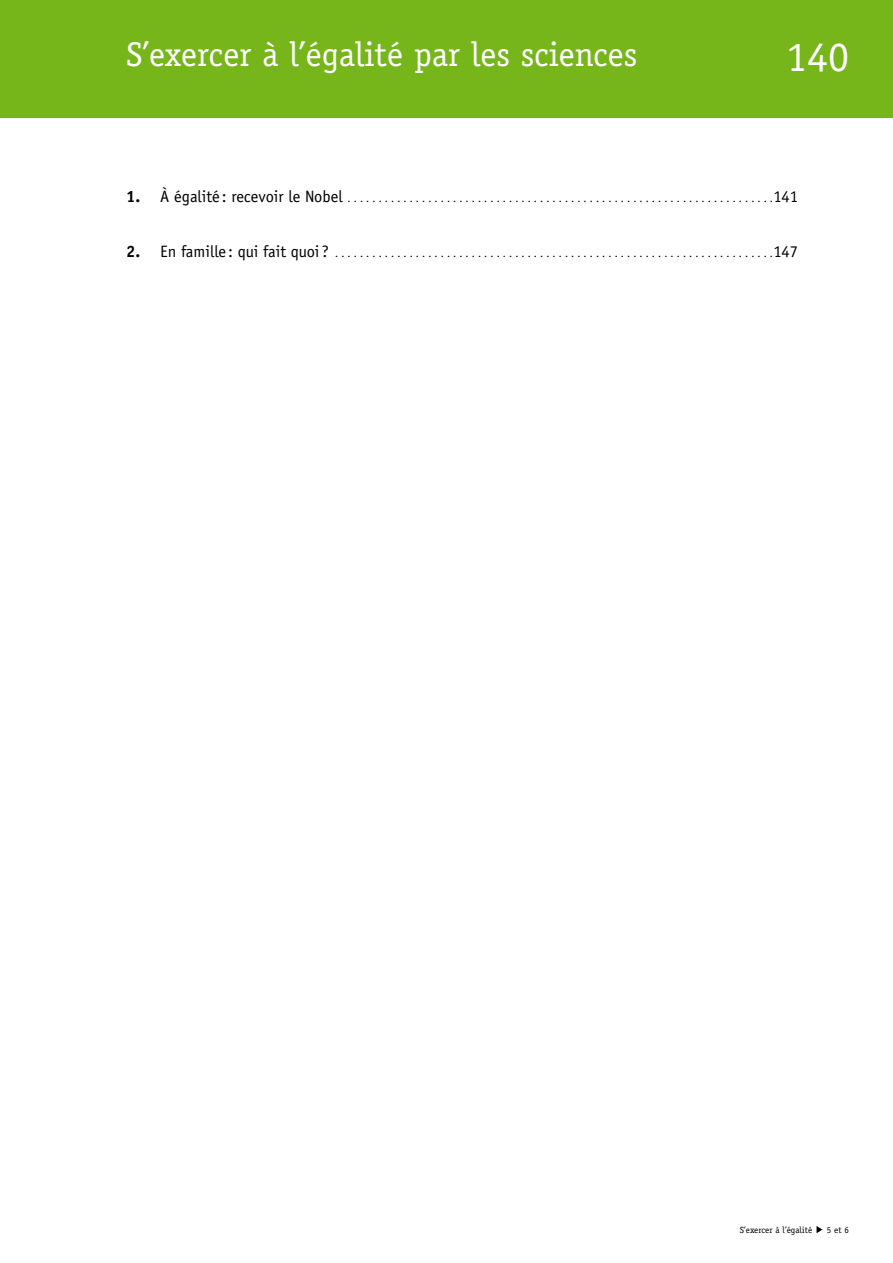
<style>
.page{position:relative;width:893px;height:1263px;background:#fff}
.page>*{position:absolute;margin:0;border:0;box-sizing:border-box;transform-origin:0 0}
.t1{font:42px "Officina Serif";color:#fff}
.t2{font:34.5px "Officina Serif";color:#fff}
.t3{font:10.5px "Officina Sans";color:#000}
.t4{font:9px "Officina Serif";color:#000}
.s1{font-weight:700;font-size:16.5px}
.s2{font-size:16.5px}
</style>
<div class="page">
<div style="left:0;top:0;width:893px;height:118px;background:#76b61b"></div>
<svg style="left:816px;top:1226px;width:6px;height:7px"></svg>
<h2 class="t2" style="left:126px;top:41px;width:512px">S’exercer à l’égalité par les sciences</h2>
<h1 class="t1" style="left:786px;top:41px;width:64px">140</h1>
<p class="t3" style="left:126px;top:194px;width:673px"><span class="s1">1.</span> <span class="s2">À égalité : recevoir le Nobel</span> . . . . . . . . . . . . . . . . . . . . . . . . . . . . . . . . . . . . . . . . . . . . . . . . . . . . . . . . . . . . . . . . . . . . .<span class="s2">141</span></p>
<p class="t3" style="left:126px;top:249px;width:673px"><span class="s1">2.</span> <span class="s2">En famille : qui fait quoi ?</span> . . . . . . . . . . . . . . . . . . . . . . . . . . . . . . . . . . . . . . . . . . . . . . . . . . . . . . . . . . . . . . . . . . . . . . .<span class="s2">147</span></p>
<p class="t4" style="left:740px;top:1227px;width:74px">S’exercer à l’égalité</p>
<p class="t4" style="left:827px;top:1227px;width:24px">5 et 6</p>
</div>
